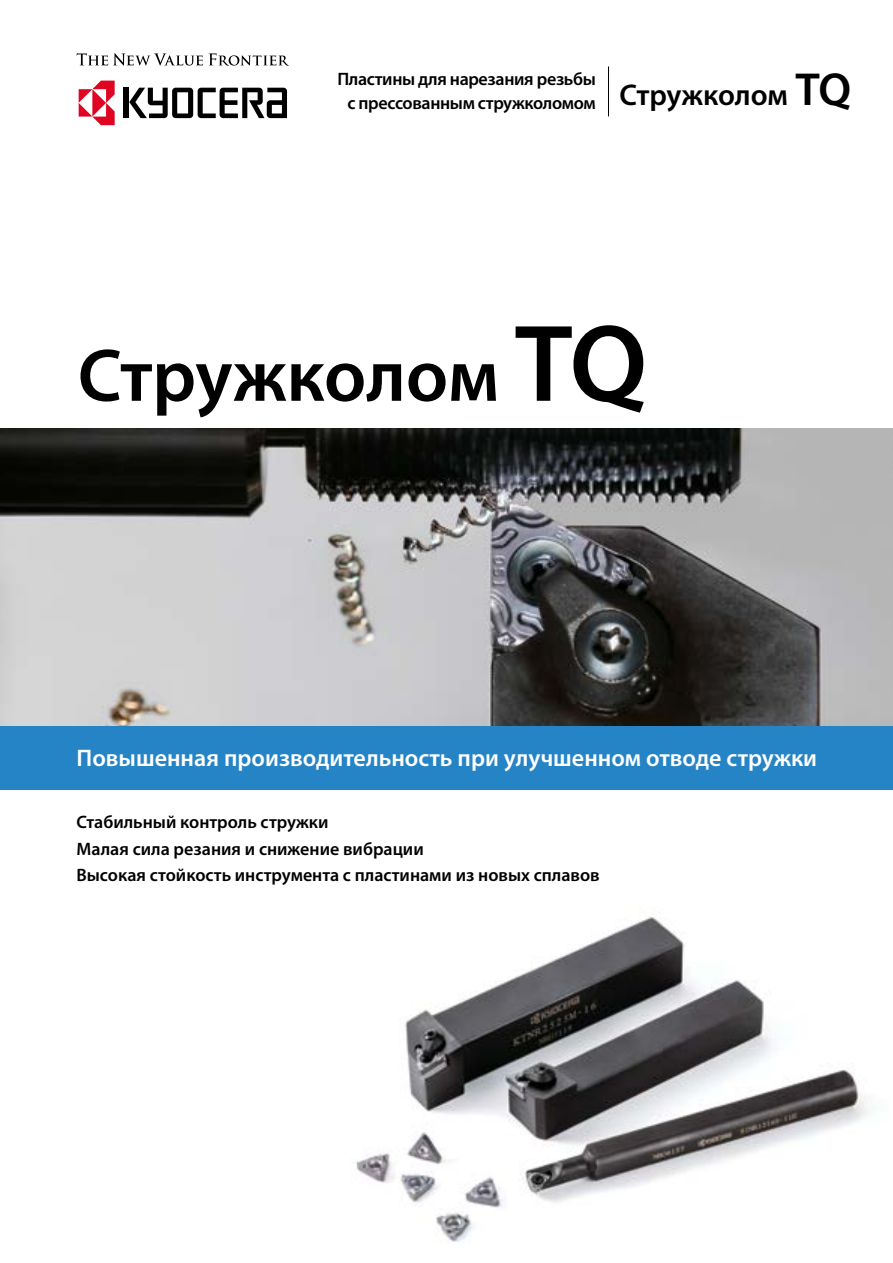
<style>
.page{position:relative;width:893px;height:1263px;background:#fff}
.page>*{position:absolute;margin:0;border:0;box-sizing:border-box;transform-origin:0 0}
.t1{font:600 75px "Myriad Pro";letter-spacing:-.005em;color:#000}
.t2{font:600 30px "Myriad Pro";letter-spacing:-.005em;color:#000}
.t3{font:600 24px "Myriad Pro";color:#fff}
.t4{font:600 18px/26.5px "Myriad Pro";color:#000}
.t5{font:600 18px/24px "Myriad Pro";letter-spacing:-.02em;color:#000;text-align:center}
.s1{font-size:46.5px}
.s2{font-size:110.25px}
</style>
<div class="page">
<svg style="left:77px;top:53px;width:126px;height:13px"></svg>
<svg style="left:209px;top:53px;width:80px;height:13px"></svg>
<div style="left:124px;top:88px;width:5px;height:30px;background:#000"></div>
<svg style="left:129px;top:88px;width:158px;height:30px"></svg>
<svg style="left:79px;top:81px;width:36px;height:44px"></svg>
<img style="left:0;top:428px;width:893px;height:298px">
<img style="left:356px;top:916px;width:516px;height:327px">
<div style="left:0;top:726px;width:893px;height:63px;background:#2484c6"></div>
<hr style="left:608px;top:66px;width:1px;height:50px;background:#000">
<p class="t5" style="left:337px;top:66px;width:260px">Пластины для нарезания резьбы с прессованным стружколомом</p>
<h2 class="t2" style="left:620px;top:76px;width:233px">Стружколом <span class="s1">TQ</span></h2>
<h1 class="t1" style="left:78px;top:328px;width:571px">Стружколом <span class="s2">TQ</span></h1>
<h3 class="t3" style="left:77px;top:742px;width:742px">Повышенная производительность при улучшенном отводе стружки</h3>
<p class="t4" style="left:77px;top:808px;width:525px">Стабильный контроль стружки<br>Малая сила резания и снижение вибрации<br>Высокая стойкость инструмента с пластинами из новых сплавов</p>
</div>
